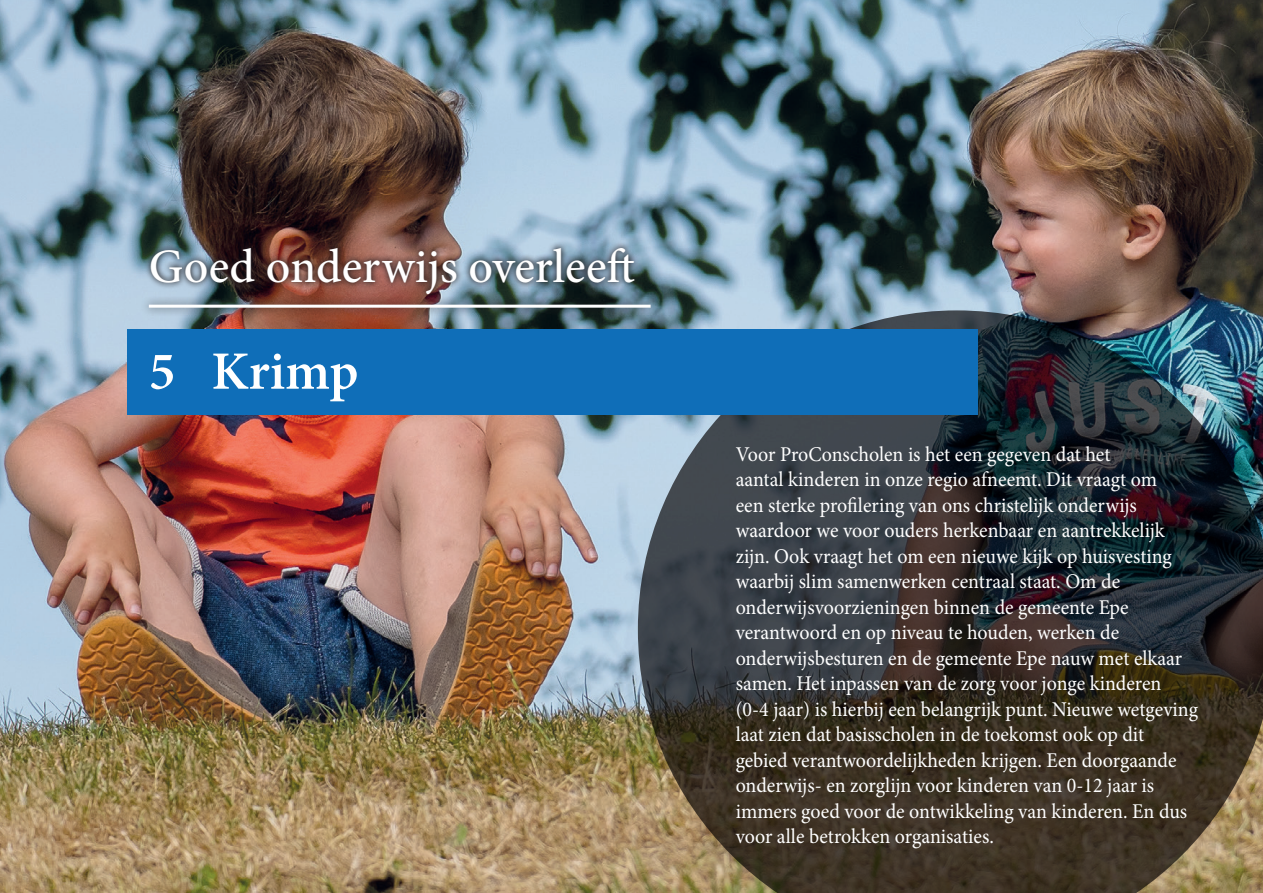
<style>
.page{position:relative;width:1263px;height:893px;background:#fff}
.page>*{position:absolute;margin:0;border:0;box-sizing:border-box;transform-origin:0 0}
.t1{font:600 54px "Minion Pro";color:#fff}
.t2{font:500 48px "Minion Pro";color:#fff}
.t3{font:21px/25.5px "Minion Pro";color:#fff;scale:.95 1}
</style>
<div class="page">
<img style="left:0;top:0;width:1263px;height:893px">
<img style="left:638px;top:310px;width:625px;height:583px">
<div style="left:128px;top:330px;width:850px;height:85px;background:#0f6eb8"></div>
<img style="left:144px;top:241px;width:497px;height:55px">
<div style="left:140px;top:296px;width:519px;height:21px;background:#231f20;opacity:.75"></div>
<hr style="left:149px;top:305px;width:502px;height:3px;background:#fff">
<h2 class="t2" style="left:149px;top:234px;width:488px">Goed onderwijs overleeft</h2>
<h1 class="t1" style="left:149px;top:334px;width:211px">5 Krimp</h1>
<p class="t3" style="left:736px;top:441px;width:488px">Voor ProConscholen is het een gegeven dat het<br>aantal kinderen in onze regio afneemt. Dit vraagt om<br>een sterke profilering van ons christelijk onderwijs waardoor we voor ouders herkenbaar en aantrekkelijk zijn. Ook vraagt het om een nieuwe kijk op huisvesting waarbij slim samenwerken centraal staat. Om de onderwijsvoorzieningen binnen de gemeente Epe verantwoord en op niveau te houden, werken de onderwijsbesturen en de gemeente Epe nauw met elkaar samen. Het inpassen van de zorg voor jonge kinderen (0-4 jaar) is hierbij een belangrijk punt. Nieuwe wetgeving laat zien dat basisscholen in de toekomst ook op dit gebied verantwoordelijkheden krijgen. Een doorgaande onderwijs- en zorglijn voor kinderen van 0-12 jaar is immers goed voor de ontwikkeling van kinderen. En dus voor alle betrokken organisaties.</p>
</div>
